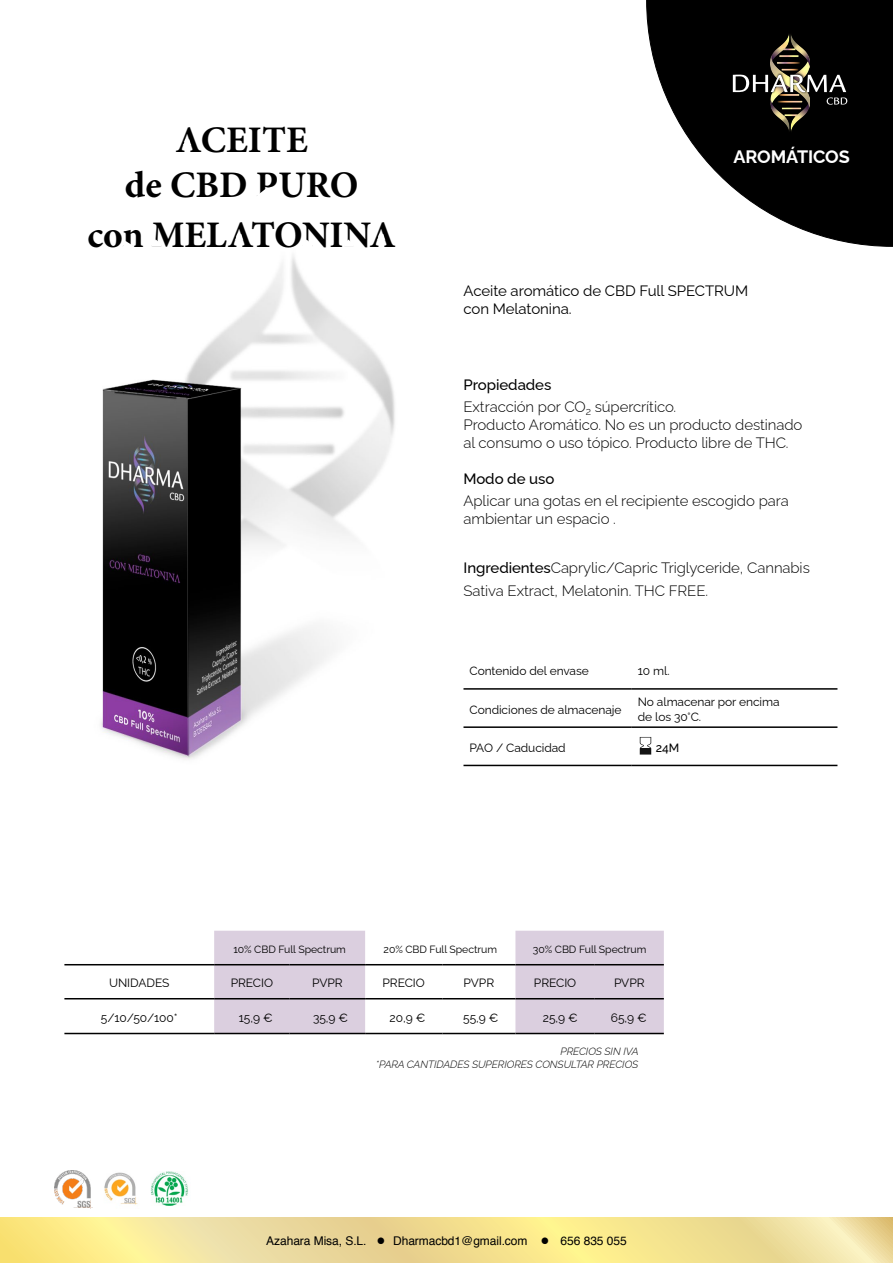
<style>
.page{position:relative;width:893px;height:1263px;background:#fff}
.page>*{position:absolute;margin:0;border:0;box-sizing:border-box;transform-origin:0 0}
.t1{font:700 37.5px/49.5px "Minion Pro";letter-spacing:-.005em;color:#000;text-align:center}
.t2{font:700 18px "Raleway";letter-spacing:-.005em;color:#fff}
.t3{font:300 15px/22.2px "Raleway";letter-spacing:-.005em;color:#000}
.t4{font:15px/18px "Raleway";letter-spacing:-.005em;color:#000}
.t5{font:500 15px "Raleway";letter-spacing:-.005em;color:#000}
.t6{font:12px/14.4px "Raleway";letter-spacing:-.005em;color:#000}
.t7{font:12px "Helvetica";letter-spacing:-.005em;color:#000}
.t8{font:500 12px "Raleway";color:#000}
.t9{font:10.5px "Raleway";letter-spacing:-.005em;color:#000}
.t10{font:italic 300 10.5px/12.6px "Raleway";letter-spacing:-.005em;color:#000;text-align:right}
.s1{font-weight:500}
.s2{font-size:15px}
</style>
<div class="page">
<svg style="left:646px;top:0;width:247px;height:247px"></svg>
<img style="left:770px;top:32px;width:40px;height:101px">
<img style="left:730px;top:72px;width:120px;height:36px">
<svg style="left:733px;top:75px;width:114px;height:30px;background:#504d46"></svg>
<img style="left:101px;top:256px;width:294px;height:504px">
<hr style="left:463px;top:688px;width:169px;height:2px;background:#000">
<hr style="left:632px;top:688px;width:205px;height:2px;background:#000">
<hr style="left:463px;top:726px;width:169px;height:2px;background:#000">
<hr style="left:632px;top:726px;width:205px;height:2px;background:#000">
<hr style="left:463px;top:765px;width:169px;height:1px;background:#000">
<hr style="left:632px;top:765px;width:205px;height:1px;background:#000">
<svg style="left:640px;top:737px;width:11px;height:11px"></svg>
<div style="left:640px;top:748px;width:11px;height:6px;background:#141414"></div>
<img style="left:104px;top:1172px;width:34px;height:33px">
<img style="left:54px;top:1170px;width:39px;height:38px">
<img style="left:150px;top:1172px;width:39px;height:34px">
<svg style="left:214px;top:931px;width:450px;height:102px;fill:#dbcfdf"></svg>
<svg style="left:64px;top:1034px;width:600px;height:1px"></svg>
<hr style="left:64px;top:964px;width:150px;height:1px;background:#000">
<hr style="left:214px;top:964px;width:76px;height:1px;background:#000">
<hr style="left:290px;top:964px;width:75px;height:1px;background:#000">
<hr style="left:365px;top:964px;width:77px;height:1px;background:#000">
<hr style="left:442px;top:964px;width:73px;height:1px;background:#000">
<hr style="left:515px;top:964px;width:80px;height:1px;background:#000">
<hr style="left:595px;top:964px;width:69px;height:1px;background:#000">
<hr style="left:64px;top:1033px;width:150px;height:1px;background:#000">
<hr style="left:214px;top:1033px;width:76px;height:1px;background:#000">
<hr style="left:290px;top:1033px;width:75px;height:1px;background:#000">
<hr style="left:515px;top:1033px;width:80px;height:1px;background:#000">
<hr style="left:595px;top:1033px;width:69px;height:1px;background:#000">
<hr style="left:64px;top:998px;width:150px;height:1px;background:#000">
<hr style="left:214px;top:998px;width:76px;height:1px;background:#000">
<hr style="left:290px;top:998px;width:75px;height:1px;background:#000">
<hr style="left:365px;top:998px;width:77px;height:1px;background:#000">
<hr style="left:442px;top:998px;width:73px;height:1px;background:#000">
<hr style="left:515px;top:998px;width:80px;height:1px;background:#000">
<hr style="left:595px;top:998px;width:69px;height:1px;background:#000">
<hr style="left:365px;top:1033px;width:77px;height:1px;background:#000">
<hr style="left:442px;top:1033px;width:73px;height:1px;background:#000">
<svg style="left:0;top:1217px;width:893px;height:46px;background:#f3e195"></svg>
<h1 class="t1" style="left:175px;top:115px;width:134px">ACEITE</h1>
<h1 class="t1" style="left:88px;top:160px;width:310px">de CBD PURO<br>con MELATONINA</h1>
<p class="t2" style="left:733px;top:143px;width:118px">AROMÁTICOS</p>
<p class="t4" style="left:463px;top:280px;width:286px">Aceite aromático de CBD Full SPECTRUM con Melatonina.</p>
<p class="t3" style="left:463px;top:372px;width:214px"><span class="s1">Propiedades<br></span>Extracción por CO<sub>2</sub> súpercrítico.</p>
<p class="t3" style="left:463px;top:414px;width:340px;line-height:18px">Producto Aromático. No es un producto destinado al consumo o uso tópico. Producto libre de THC.</p>
<p class="t5" style="left:463px;top:467px;width:92px">Modo de uso</p>
<p class="t3" style="left:463px;top:490px;width:327px;line-height:18px">Aplicar una gotas en el recipiente escogido para ambientar un espacio .</p>
<p class="t3" style="left:463px;top:555px;width:348px"><span class="s1">Ingredientes</span>Caprylic/Capric Triglyceride, Cannabis<br>Sativa Extract, Melatonin. THC FREE.</p>
<p class="t6" style="left:469px;top:663px;width:121px">Contenido del envase</p>
<p class="t6" style="left:638px;top:663px;width:33px">10 ml.</p>
<p class="t6" style="left:469px;top:701px;width:154px">Condiciones de almacenaje</p>
<p class="t6" style="left:638px;top:694px;width:143px">No almacenar por encima de los 30°C.</p>
<p class="t6" style="left:469px;top:739px;width:98px">PAO / Caducidad</p>
<p class="t8" style="left:656px;top:738px;width:25px">24M</p>
<p class="t9" style="left:233px;top:940px;width:114px">10% CBD Full Spectrum</p>
<p class="t9" style="left:384px;top:940px;width:115px">20% CBD Full Spectrum</p>
<p class="t9" style="left:533px;top:940px;width:115px">30% CBD Full Spectrum</p>
<p class="t6" style="left:109px;top:974px;width:62px">UNIDADES</p>
<p class="t6" style="left:231px;top:974px;width:44px">PRECIO</p>
<p class="t6" style="left:312px;top:974px;width:32px">PVPR</p>
<p class="t6" style="left:382px;top:974px;width:44px">PRECIO</p>
<p class="t6" style="left:464px;top:974px;width:32px">PVPR</p>
<p class="t6" style="left:534px;top:974px;width:44px">PRECIO</p>
<p class="t6" style="left:614px;top:974px;width:32px">PVPR</p>
<p class="t6" style="left:101px;top:1009px;width:78px">5/10/50/100*</p>
<p class="t6" style="left:239px;top:1009px;width:35px">15,9 €</p>
<p class="t6" style="left:313px;top:1009px;width:37px">35,9 €</p>
<p class="t6" style="left:390px;top:1009px;width:37px">20,9 €</p>
<p class="t6" style="left:463px;top:1009px;width:37px">55,9 €</p>
<p class="t6" style="left:543px;top:1009px;width:36px">25,9 €</p>
<p class="t6" style="left:611px;top:1009px;width:37px">65,9 €</p>
<p class="t10" style="left:376px;top:1044px;width:264px">PRECIOS SIN IVA<br>*PARA CANTIDADES SUPERIORES CONSULTAR PRECIOS</p>
<p class="t7" style="left:266px;top:1232px;width:362px">Azahara Misa, S.L. <span class="s2">●</span> Dharmacbd1@gmail.com <span class="s2">●</span> 656 835 055</p>
</div>
